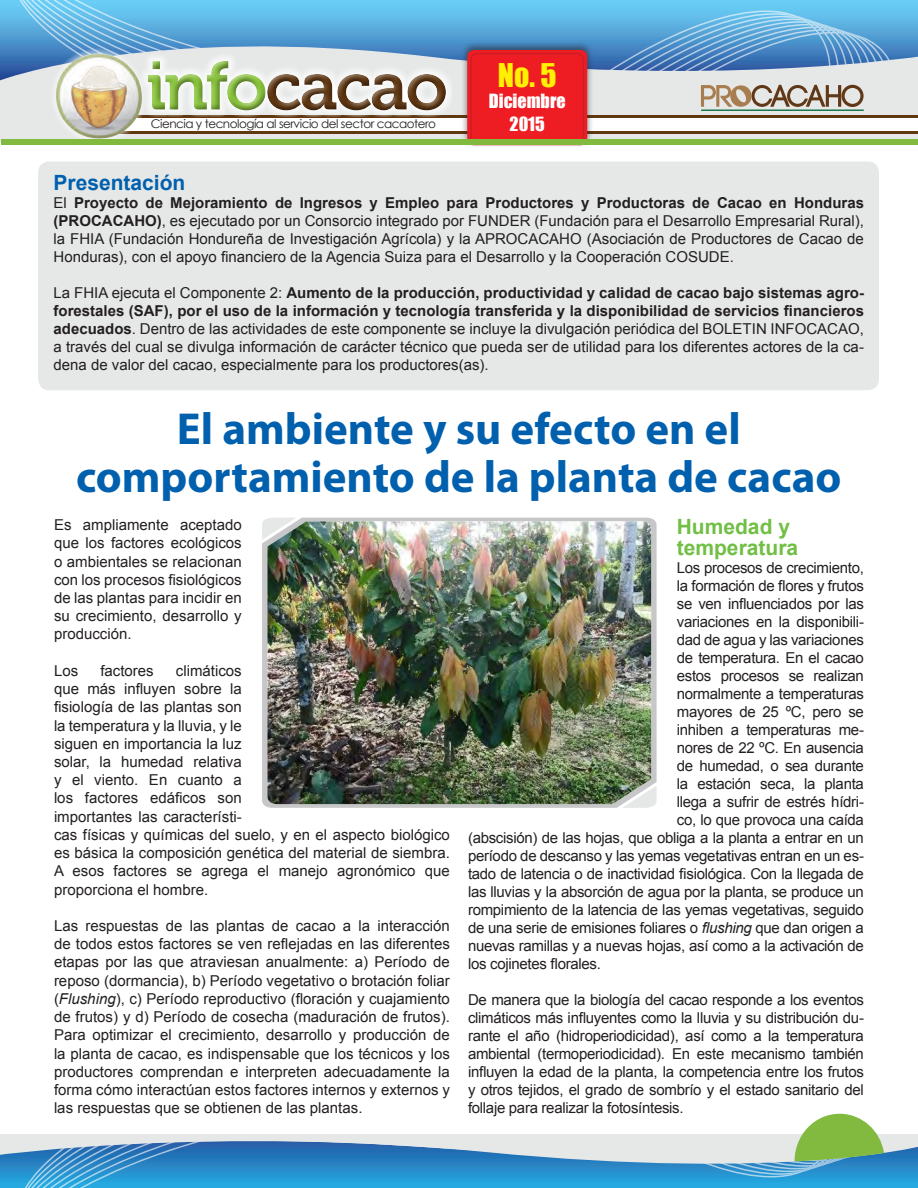
<style>
.page{position:relative;width:918px;height:1188px;background:#fff}
.page>*{position:absolute;margin:0;border:0;box-sizing:border-box;transform-origin:0 0}
.Titular_Principal{font:700 45px/48px "Myriad Pro";color:#0160ae;text-align:center}
.t1{font:30px "Impact";color:#fff101}
.Titulo_en_Cuerpo{font:700 21px/21px "Arial";color:#71bf44}
.t2{font:700 21px "Arial";color:#0160ae}
.t3{font:18px "Impact";color:#fff}
.Cuerpo{font:15px/18px "Arial";letter-spacing:-.02em;color:#231f20;text-align:justify}
.cuerpo{font:15px/18.3px "Arial";color:#231f20;text-align:justify}
.t4{font:12px "Century Gothic";letter-spacing:-.04em;color:#231f20}
.s1{font-weight:700}
.s2{font-style:italic}
</style>
<div class="page">
<div style="left:0;top:1181px;width:918px;height:7px;background:#25a9e0"></div>
<div style="left:25px;top:1181px;width:505px;height:7px;background:#25a9e0"></div>
<svg style="left:0;top:1134px;width:918px;height:47px;background:#5ca1ce"></svg>
<svg style="left:583px;top:1113px;width:320px;height:64px"></svg>
<svg style="left:0;top:24px;width:918px;height:118px;background:#a3c0d7"></svg>
<div style="left:96px;top:117px;width:822px;height:16px;background:#fff"></div>
<hr style="left:96px;top:132px;width:822px;height:2px;background:#613812">
<hr style="left:96px;top:115px;width:822px;height:2px;background:#613812">
<div style="left:461px;top:41px;width:132px;height:107px;background:#231f20;opacity:.5"></div>
<svg style="left:20px;top:0;width:878px;height:140px;background:#a3afbd"></svg>
<div style="left:1px;top:140px;width:917px;height:5px;background:#82ba40"></div>
<div style="left:38px;top:161px;width:841px;height:229px;background:#e6e8e8;border-radius:11px"></div>
<svg style="left:262px;top:518px;width:395px;height:290px;background:#c8c8ca"></svg>
<svg style="left:262px;top:518px;width:34px;height:22px"></svg>
<svg style="left:622px;top:786px;width:35px;height:22px"></svg>
<img style="left:267px;top:521px;width:384px;height:283px">
<p class="t4" style="left:151px;top:116px;width:287px">Ciencia y tecnología al servicio del sector cacaotero</p>
<p class="t1" style="left:498px;top:52px;width:60px">No. 5</p>
<p class="t3" style="left:489px;top:87px;width:78px">Diciembre</p>
<p class="t3" style="left:510px;top:110px;width:37px">2015</p>
<p class="t2" style="left:54px;top:169px;width:133px">Presentación</p>
<p class="Cuerpo" style="left:54px;top:194px;width:812px">El <span class="s1">Proyecto de Mejoramiento de Ingresos y Empleo para Productores y Productoras de Cacao en Honduras (PROCACAHO)</span>, es ejecutado por un Consorcio integrado por FUNDER (Fundación para el Desarrollo Empresarial Rural), la FHIA (Fundación Hondureña de Investigación Agrícola) y la APROCACAHO (Asociación de Productores de Cacao de Honduras), con el apoyo financiero de la Agencia Suiza para el Desarrollo y la Cooperación COSUDE.</p>
<p class="Cuerpo" style="left:54px;top:284px;width:812px">La FHIA ejecuta el Componente 2: <span class="s1">Aumento de la producción, productividad y calidad de cacao bajo sistemas agro&shy;forestales (SAF), por el uso de la información y tecnología transferida y la disponibilidad de servicios financieros adecuados</span>. Dentro de las actividades de este componente se incluye la divulgación periódica del BOLETIN INFOCACAO, a través del cual se divulga información de carácter técnico que pueda ser de utilidad para los diferentes actores de la ca&shy;dena de valor del cacao, especialmente para los productores(as).</p>
<p class="Titular_Principal" style="left:76px;top:403px;width:767px">El ambiente y su efecto en el comportamiento de la planta de cacao</p>
<p class="cuerpo" style="left:54px;top:516px;width:189px">Es ampliamente aceptado que los factores ecológicos o ambientales se relacionan con los procesos fisiológicos de las plantas para incidir en su crecimiento, desarrollo y producción.</p>
<p class="cuerpo" style="left:54px;top:662px;width:26px">Los</p>
<p class="cuerpo" style="left:100px;top:662px;width:55px">factores</p>
<p class="cuerpo" style="left:54px;top:662px;width:397px;text-align:left;text-indent:122px">climáticos<br>que más influyen sobre la<br>fisiología de las plantas son<br>la temperatura y la lluvia, y le<br>siguen en importancia la luz<br>solar, la humedad relativa<br>y el viento. En cuanto a<br>los factores edáficos son<br>importantes las característi-<br>cas físicas y químicas del suelo, y en el aspecto biológico es básica la composición genética del material de siembra.<br>A esos factores se agrega el manejo agronómico que proporciona el hombre.</p>
<p class="cuerpo" style="left:54px;top:917px;width:397px">Las respuestas de las plantas de cacao a la interacción de todos estos factores se ven reflejadas en las diferentes etapas por las que atraviesan anualmente: a) Período de reposo (dormancia), b) Período vegetativo o brotación foliar (<span class="s2">Flushing</span>), c) Período reproductivo (floración y cuajamiento de frutos) y d) Período de cosecha (maduración de frutos).<br>Para optimizar el crecimiento, desarrollo y producción de la planta de cacao, es indispensable que los técnicos y los productores comprendan e interpreten adecuadamente la forma cómo interactúan estos factores internos y externos y las respuestas que se obtienen de las plantas.</p>
<p class="Titulo_en_Cuerpo" style="left:677px;top:517px;width:123px">Humedad y temperatura</p>
<p class="Cuerpo" style="left:677px;top:559px;width:189px">Los procesos de crecimiento,</p>
<p class="Cuerpo" style="left:677px;top:577px;width:189px">la formación de flores y frutos</p>
<p class="Cuerpo" style="left:677px;top:595px;width:189px">se ven influenciados por las</p>
<p class="Cuerpo" style="left:677px;top:613px;width:189px">variaciones en la disponibili-</p>
<p class="Cuerpo" style="left:677px;top:631px;width:189px">dad de agua y las variaciones</p>
<p class="Cuerpo" style="left:677px;top:649px;width:189px">de temperatura. En el cacao</p>
<p class="Cuerpo" style="left:677px;top:667px;width:189px">estos procesos se realizan</p>
<p class="Cuerpo" style="left:677px;top:685px;width:189px">normalmente a temperaturas</p>
<p class="Cuerpo" style="left:677px;top:703px;width:189px">mayores de 25 ºC, pero se</p>
<p class="Cuerpo" style="left:677px;top:721px;width:189px">inhiben a temperaturas me-</p>
<p class="Cuerpo" style="left:677px;top:739px;width:189px">nores de 22 ºC. En ausencia</p>
<p class="Cuerpo" style="left:677px;top:757px;width:189px">de humedad, o sea durante</p>
<p class="Cuerpo" style="left:677px;top:775px;width:189px">la estación seca, la planta</p>
<p class="Cuerpo" style="left:677px;top:793px;width:189px">llega a sufrir de estrés hídri-</p>
<p class="Cuerpo" style="left:677px;top:811px;width:189px">co, lo que provoca una caída</p>
<p class="Cuerpo" style="left:468px;top:829px;width:397px">(abscisión) de las hojas, que obliga a la planta a entrar en un</p>
<p class="Cuerpo" style="left:468px;top:847px;width:397px">período de descanso y las yemas vegetativas entran en un es-</p>
<p class="Cuerpo" style="left:468px;top:865px;width:397px">tado de latencia o de inactividad fisiológica. Con la llegada de</p>
<p class="Cuerpo" style="left:468px;top:883px;width:397px">las lluvias y la absorción de agua por la planta, se produce un</p>
<p class="Cuerpo" style="left:468px;top:901px;width:397px">rompimiento de la latencia de las yemas vegetativas, seguido</p>
<p class="Cuerpo" style="left:468px;top:919px;width:397px">de una serie de emisiones foliares o <span class="s2">flushing</span> que dan origen a</p>
<p class="Cuerpo" style="left:468px;top:937px;width:397px">nuevas ramillas y a nuevas hojas, así como a la activación de</p>
<p class="Cuerpo" style="left:468px;top:955px;width:134px">los cojinetes florales.</p>
<p class="Cuerpo" style="left:468px;top:991px;width:397px">De manera que la biología del cacao responde a los eventos climáticos más influyentes como la lluvia y su distribución du&shy;rante el año (hidroperiodicidad), así como a la temperatura ambiental (termoperiodicidad). En este mecanismo también influyen la edad de la planta, la competencia entre los frutos y otros tejidos, el grado de sombrío y el estado sanitario del follaje para realizar la fotosíntesis.</p>
</div>
